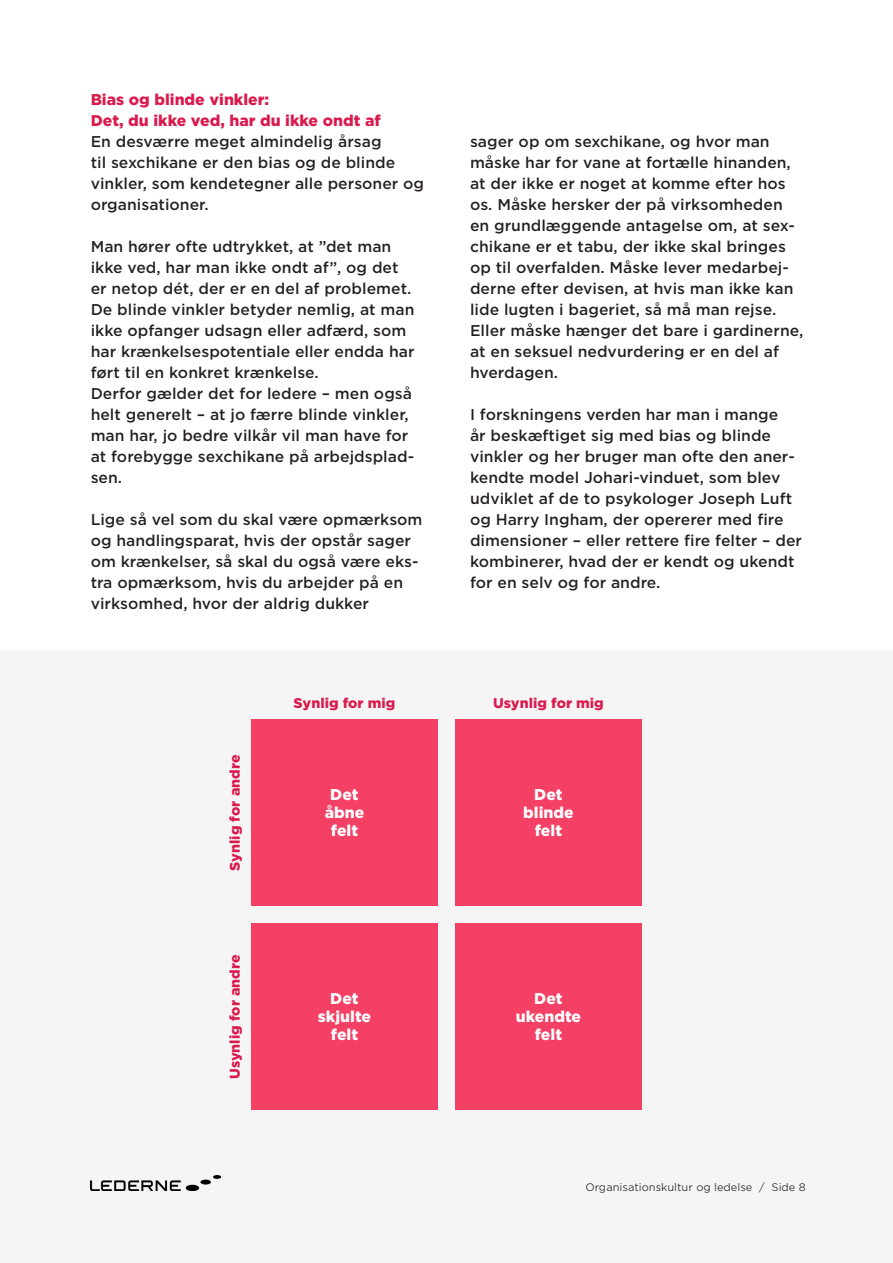
<style>
.page{position:relative;width:893px;height:1263px;background:#fff}
.page>*{position:absolute;margin:0;border:0;box-sizing:border-box;transform-origin:0 0}
.t1{font:500 15px/21px "Gotham S Sm";color:#231f20}
.Rubrik_-_Pink{font:900 15px "Gotham S Sm";color:#fff}
.t2{font:900 15px "Gotham S Sm";color:#da1a4d}
.Rubrik_-_Pink-2{font:900 13.5px "Gotham S Sm";color:#da1a4d}
.t3{font:300 10.5px "Gotham S Sm";color:#231f20}
</style>
<div class="page">
<div style="left:0;top:651px;width:893px;height:612px;background:#f5f5f5"></div>
<div style="left:251px;top:720px;width:186px;height:186px;background:#f44065"></div>
<div style="left:455px;top:720px;width:186px;height:186px;background:#f44065"></div>
<div style="left:251px;top:924px;width:186px;height:186px;background:#f44065"></div>
<div style="left:455px;top:924px;width:186px;height:186px;background:#f44065"></div>
<p class="t2" style="left:91px;top:89px;width:180px">Bias og blinde vinkler:</p>
<p class="t2" style="left:91px;top:110px;width:292px">Det, du ikke ved, har du ikke ondt af</p>
<p class="t1" style="left:91px;top:131px;width:335px">En desværre meget almindelig årsag<br>til sexchikane er den bias og de blinde vinkler, som kendetegner alle personer og organisationer.</p>
<p class="t1" style="left:91px;top:236px;width:325px">Man hører ofte udtrykket, at ”det man ikke ved, har man ikke ondt af”, og det er netop dét, der er en del af problemet.<br>De blinde vinkler betyder nemlig, at man ikke opfanger udsagn eller adfærd, som har krænkelsespotentiale eller endda har ført til en konkret krænkelse.</p>
<p class="t1" style="left:91px;top:383px;width:325px">Derfor gælder det for ledere – men også helt generelt – at jo færre blinde vinkler, man har, jo bedre vilkår vil man have for at forebygge sexchikane på arbejdsplad&shy;sen.</p>
<p class="t1" style="left:91px;top:509px;width:333px">Lige så vel som du skal være opmærksom og handlingsparat, hvis der opstår sager om krænkelser, så skal du også være eks&shy;tra opmærksom, hvis du arbejder på en virksomhed, hvor der aldrig dukker</p>
<p class="t1" style="left:470px;top:131px;width:335px">sager op om sexchikane, og hvor man måske har for vane at fortælle hinanden, at der ikke er noget at komme efter hos os. Måske hersker der på virksomheden en grundlæggende antagelse om, at sex&shy;chikane er et tabu, der ikke skal bringes op til overfalden. Måske lever medarbej&shy;derne efter devisen, at hvis man ikke kan lide lugten i bageriet, så må man rejse.<br>Eller måske hænger det bare i gardinerne, at en seksuel nedvurdering er en del af hverdagen.</p>
<p class="t1" style="left:470px;top:404px;width:334px">I forskningens verden har man i mange<br>år beskæftiget sig med bias og blinde vinkler og her bruger man ofte den aner&shy;kendte model Johari-vinduet, som blev udviklet af de to psykologer Joseph Luft og Harry Ingham, der opererer med fire dimensioner – eller rettere fire felter – der kombinerer, hvad der er kendt og ukendt for en selv og for andre.</p>
<p class="Rubrik_-_Pink-2" style="left:225px;top:871px;width:117px;rotate:-90deg">Synlig for andre</p>
<p class="Rubrik_-_Pink-2" style="left:225px;top:1079px;width:126px;rotate:-90deg">Usynlig for andre</p>
<p class="Rubrik_-_Pink-2" style="left:294px;top:694px;width:103px">Synlig for mig</p>
<p class="Rubrik_-_Pink-2" style="left:493px;top:694px;width:112px">Usynlig for mig</p>
<p class="Rubrik_-_Pink" style="left:330px;top:783px;width:30px">Det</p>
<p class="Rubrik_-_Pink" style="left:325px;top:801px;width:41px">åbne</p>
<p class="Rubrik_-_Pink" style="left:331px;top:819px;width:29px">felt</p>
<p class="Rubrik_-_Pink" style="left:330px;top:988px;width:30px">Det</p>
<p class="Rubrik_-_Pink" style="left:318px;top:1006px;width:55px">skjulte</p>
<p class="Rubrik_-_Pink" style="left:331px;top:1024px;width:29px">felt</p>
<p class="Rubrik_-_Pink" style="left:534px;top:783px;width:30px">Det</p>
<p class="Rubrik_-_Pink" style="left:523px;top:801px;width:52px">blinde</p>
<p class="Rubrik_-_Pink" style="left:535px;top:819px;width:29px">felt</p>
<p class="Rubrik_-_Pink" style="left:534px;top:988px;width:30px">Det</p>
<p class="Rubrik_-_Pink" style="left:516px;top:1006px;width:67px">ukendte</p>
<p class="Rubrik_-_Pink" style="left:535px;top:1024px;width:29px">felt</p>
<p class="t3" style="left:585px;top:1180px;width:222px">Organisationskultur og ledelse / Side 8</p>
</div>
